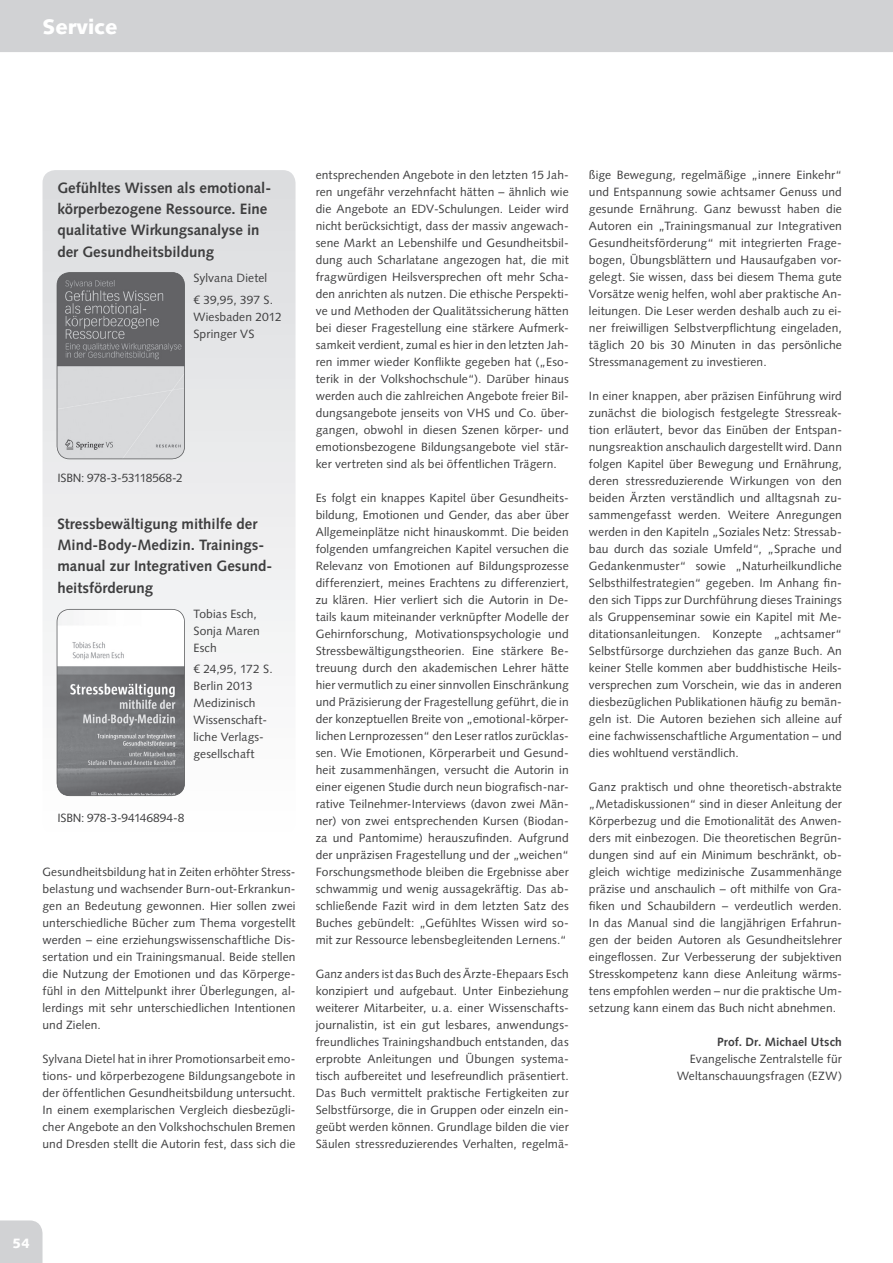
<style>
.page{position:relative;width:893px;height:1263px;background:#fff}
.page>*{position:absolute;margin:0;border:0;box-sizing:border-box;transform-origin:0 0}
.t1{font:900 21px "Syntax LT Std";color:#fff}
.t2{font:700 15px/21.3px "Syntax LT Std";color:#3e3e3f}
.t3{font:900 13.5px "Syntax LT Std";color:#fff}
.t4{font:12px/17px "Syntax LT Std";letter-spacing:.01em;color:#3e3e3f;text-align:justify}
.t5{font:12px "Syntax LT Std";letter-spacing:-.025em;color:#3e3e3f}
.t6{font:12px "Syntax LT Std";letter-spacing:-.01em;color:#3e3e3f}
.t7{font:700 12px "Syntax LT Std";letter-spacing:.015em;color:#3e3e3f}
</style>
<div class="page">
<div style="left:0;top:0;width:893px;height:52px;background:#d1d2d4"></div>
<div style="left:0;top:1220px;width:43px;height:43px;background:#d1d2d4"></div>
<div style="left:43px;top:170px;width:253px;height:664px;background:linear-gradient(to bottom,#dbdcde,#fefefe);border-radius:13px"></div>
<svg style="left:57px;top:272px;width:128px;height:187px;background:#a0a0a3"></svg>
<svg style="left:57px;top:609px;width:128px;height:187px"></svg>
<h1 class="t1" style="left:43px;top:14px;width:77px">Service</h1>
<p class="t2" style="left:57px;top:177px;width:215px">Gefühltes Wissen als emotional&shy;körperbezogene Ressource. Eine qualitative Wirkungsanalyse in der Gesundheitsbildung</p>
<p class="t4" style="left:193px;top:267px;width:81px;line-height:21.3px">Sylvana Dietel € 39,95, 397 S.</p>
<p class="t4" style="left:193px;top:308px;width:90px">Wiesbaden 2012<br>Springer VS</p>
<p class="t5" style="left:57px;top:471px;width:127px">ISBN: 978-3-53118568-2</p>
<p class="t2" style="left:57px;top:513px;width:217px">Stressbewältigung mithilfe der<br>Mind-Body-Medizin. Trainings&shy;manual zur Integrativen Gesund&shy;heitsförderung</p>
<p class="t4" style="left:193px;top:605px;width:68px;text-align:left">Tobias Esch,<br>Sonja Maren<br>Esch</p>
<p class="t4" style="left:193px;top:661px;width:81px;text-align:left">€ 24,95, 172 S.<br>Berlin 2013<br>Medizinisch<br>Wissenschaft&shy;liche Verlags&shy;gesellschaft</p>
<p class="t6" style="left:57px;top:811px;width:129px">ISBN: 978-3-94146894-8</p>
<p class="t4" style="left:43px;top:863px;width:255px">Gesundheitsbildung hat in Zeiten erhöhter Stress&shy;belastung und wachsender Burn-out-Erkrankun&shy;gen an Bedeutung gewonnen. Hier sollen zwei unterschiedliche Bücher zum Thema vorgestellt werden – eine erziehungswissenschaftliche Dis&shy;sertation und ein Trainingsmanual. Beide stellen die Nutzung der Emotionen und das Körperge&shy;fühl in den Mittelpunkt ihrer Überlegungen, al&shy;lerdings mit sehr unterschiedlichen Intentionen und Zielen.</p>
<p class="t4" style="left:43px;top:1050px;width:255px">Sylvana Dietel hat in ihrer Promotionsarbeit emo&shy;tions- und körperbezogene Bildungsangebote in der öffentlichen Gesundheitsbildung untersucht.<br>In einem exemplarischen Vergleich diesbezügli&shy;cher Angebote an den Volkshochschulen Bremen und Dresden stellt die Autorin fest, dass sich die</p>
<p class="t4" style="left:316px;top:166px;width:255px">entsprechenden Angebote in den letzten 15 Jah&shy;ren ungefähr verzehnfacht hätten – ähnlich wie die Angebote an EDV-Schulungen. Leider wird nicht berücksichtigt, dass der massiv angewach&shy;sene Markt an Lebenshilfe und Gesundheitsbil&shy;dung auch Scharlatane angezogen hat, die mit fragwürdigen Heilsversprechen oft mehr Scha&shy;den anrichten als nutzen. Die ethische Perspekti&shy;ve und Methoden der Qualitätssicherung hätten bei dieser Fragestellung eine stärkere Aufmerk&shy;samkeit verdient, zumal es hier in den letzten Jah&shy;ren immer wieder Konflikte gegeben hat („Eso&shy;terik in der Volkshochschule“). Darüber hinaus werden auch die zahlreichen Angebote freier Bil&shy;dungsangebote jenseits von VHS und Co. über&shy;gangen, obwohl in diesen Szenen körper- und emotionsbezogene Bildungsangebote viel stär&shy;ker vertreten sind als bei öffentlichen Trägern.</p>
<p class="t4" style="left:316px;top:489px;width:255px">Es folgt ein knappes Kapitel über Gesundheits&shy;bildung, Emotionen und Gender, das aber über Allgemeinplätze nicht hinauskommt. Die beiden folgenden umfangreichen Kapitel versuchen die Relevanz von Emotionen auf Bildungsprozesse differenziert, meines Erachtens zu differenziert, zu klären. Hier verliert sich die Autorin in De&shy;tails kaum miteinander verknüpfter Modelle der Gehirnforschung, Motivationspsychologie und Stressbewältigungstheorien. Eine stärkere Be&shy;treuung durch den akademischen Lehrer hätte hier vermutlich zu einer sinnvollen Einschränkung und Präzisierung der Fragestellung geführt, die in der konzeptuellen Breite von „emotional-körper&shy;lichen Lernprozessen“ den Leser ratlos zurücklas&shy;sen. Wie Emotionen, Körperarbeit und Gesund&shy;heit zusammenhängen, versucht die Autorin in einer eigenen Studie durch neun biografisch-nar&shy;rative Teilnehmer-Interviews (davon zwei Män&shy;ner) von zwei entsprechenden Kursen (Biodan&shy;za und Pantomime) herauszufinden. Aufgrund der unpräzisen Fragestellung und der „weichen“ Forschungsmethode bleiben die Ergebnisse aber schwammig und wenig aussagekräftig. Das ab&shy;schließende Fazit wird in dem letzten Satz des Buches gebündelt: „Gefühltes Wissen wird so&shy;mit zur Ressource lebensbegleitenden Lernens.“</p>
<p class="t4" style="left:316px;top:965px;width:255px">Ganz anders ist das Buch des Ärzte-Ehepaars Esch konzipiert und aufgebaut. Unter Einbeziehung weiterer Mitarbeiter, u. a. einer Wissenschafts&shy;journalistin, ist ein gut lesbares, anwendungs&shy;freundliches Trainingshandbuch entstanden, das erprobte Anleitungen und Übungen systema&shy;tisch aufbereitet und lesefreundlich präsentiert.<br>Das Buch vermittelt praktische Fertigkeiten zur Selbstfürsorge, die in Gruppen oder einzeln ein&shy;geübt werden können. Grundlage bilden die vier Säulen stressreduzierendes Verhalten, regelmä-</p>
<p class="t4" style="left:589px;top:166px;width:255px">ßige Bewegung, regelmäßige „innere Einkehr“ und Entspannung sowie achtsamer Genuss und gesunde Ernährung. Ganz bewusst haben die Autoren ein „Trainingsmanual zur Integrativen Gesundheitsförderung“ mit integrierten Frage&shy;bogen, Übungsblättern und Hausaufgaben vor&shy;gelegt. Sie wissen, dass bei diesem Thema gute Vorsätze wenig helfen, wohl aber praktische An&shy;leitungen. Die Leser werden deshalb auch zu ei&shy;ner freiwilligen Selbstverpflichtung eingeladen, täglich 20 bis 30 Minuten in das persönliche Stressmanagement zu investieren.</p>
<p class="t4" style="left:589px;top:387px;width:255px">In einer knappen, aber präzisen Einführung wird zunächst die biologisch festgelegte Stressreak&shy;tion erläutert, bevor das Einüben der Entspan&shy;nungsreaktion anschaulich dargestellt wird. Dann folgen Kapitel über Bewegung und Ernährung, deren stressreduzierende Wirkungen von den beiden Ärzten verständlich und alltagsnah zu&shy;sammengefasst werden. Weitere Anregungen werden in den Kapiteln „Soziales Netz: Stressab&shy;bau durch das soziale Umfeld“, „Sprache und Gedankenmuster“ sowie „Naturheilkundliche Selbsthilfestrategien“ gegeben. Im Anhang fin&shy;den sich Tipps zur Durchführung dieses Trainings als Gruppenseminar sowie ein Kapitel mit Me&shy;ditationsanleitungen. Konzepte „achtsamer“ Selbstfürsorge durchziehen das ganze Buch. An keiner Stelle kommen aber buddhistische Heils&shy;versprechen zum Vorschein, wie das in anderen diesbezüglichen Publikationen häufig zu bemän&shy;geln ist. Die Autoren beziehen sich alleine auf eine fachwissenschaftliche Argumentation – und dies wohltuend verständlich.</p>
<p class="t4" style="left:589px;top:778px;width:255px">Ganz praktisch und ohne theoretisch-abstrakte „Metadiskussionen“ sind in dieser Anleitung der Körperbezug und die Emotionalität des Anwen&shy;ders mit einbezogen. Die theoretischen Begrün&shy;dungen sind auf ein Minimum beschränkt, ob&shy;gleich wichtige medizinische Zusammenhänge präzise und anschaulich – oft mithilfe von Gra&shy;fiken und Schaubildern – verdeutlich werden.<br>In das Manual sind die langjährigen Erfahrun&shy;gen der beiden Autoren als Gesundheitslehrer eingeflossen. Zur Verbesserung der subjektiven Stresskompetenz kann diese Anleitung wärms&shy;tens empfohlen werden – nur die praktische Um&shy;setzung kann einem das Buch nicht abnehmen.</p>
<p class="t7" style="left:717px;top:1035px;width:126px">Prof. Dr. Michael Utsch</p>
<p class="t4" style="left:677px;top:1050px;width:166px;text-align:right">Evangelische Zentralstelle für<br>Weltanschauungsfragen (EZW)</p>
<p class="t3" style="left:13px;top:1235px;width:19px">54</p>
</div>
